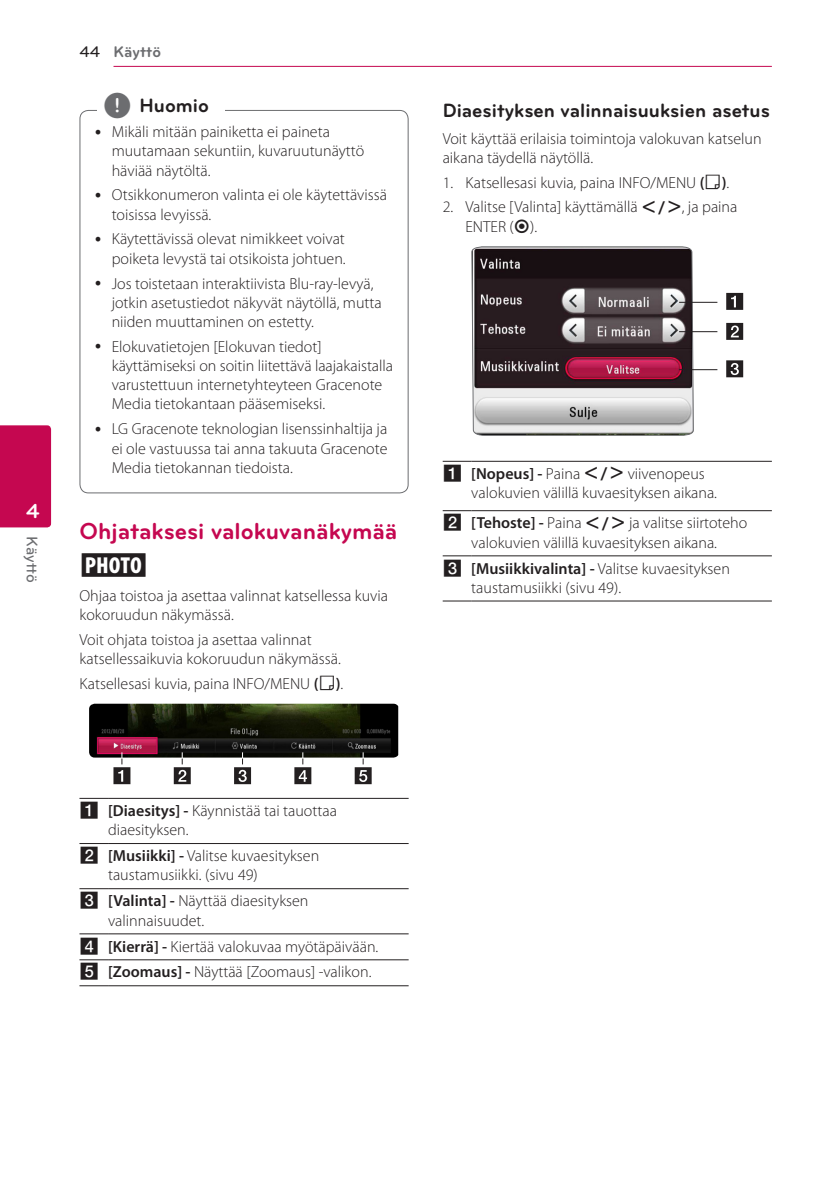
<style>
.page{position:relative;width:840px;height:1191px;background:#fff}
.page>*{position:absolute;margin:0;border:0;box-sizing:border-box;transform-origin:0 0}
.Title_2{font:700 24px "Bryant LG";color:#c50750}
.Content_text_Light{font:24px "UPSYS Common";color:#231f20}
.t1{font:700 21px "Bryant LG";color:#fff}
.Title_3{font:700 20px "Bryant LG";color:#231f20}
.Content_text_SemiBol{font:300 16px/19.2px "Myriad Pro";color:#231f20}
.Content_text_Light-2{font:300 16px/19.2px "Myriad Pro";color:#231f20}
.Content_text_Num{font:300 16px/19.2px "Myriad Pro";color:#231f20}
.t2{font:700 16px "Bryant LG";color:#6c6d70}
.Content_text_Light-3{font:16px "UPSYS Boxed Number";color:#231f20}
.t3{font:500 16px "Bryant LG";color:#6c6d70}
.s1{font-weight:500;color:#231f20}
.s2{font-family:"UPSYS Common";font-weight:400;font-size:30px;color:#6c6d70}
.s3{font-weight:600}
.s4{font-family:"UPSYS Common";font-weight:400}
</style>
<div class="page">
<hr style="left:113px;top:66px;width:658px;height:1px;background:#c50750">
<div style="left:0;top:425px;width:51px;height:102px;background:#c50750"></div>
<img style="left:89px;top:703px;width:309px;height:54px">
<svg style="left:174px;top:752px;width:17px;height:32px"></svg>
<svg style="left:113px;top:752px;width:17px;height:32px"></svg>
<svg style="left:234px;top:752px;width:17px;height:32px"></svg>
<svg style="left:294px;top:752px;width:17px;height:32px"></svg>
<svg style="left:354px;top:752px;width:17px;height:32px"></svg>
<hr style="left:108px;top:959px;width:300px;height:1px;background:#231f20">
<svg style="left:79px;top:985px;width:29px;height:1px"></svg>
<svg style="left:79px;top:798px;width:29px;height:1px"></svg>
<hr style="left:108px;top:798px;width:300px;height:1px;background:#231f20">
<svg style="left:79px;top:843px;width:29px;height:1px"></svg>
<hr style="left:108px;top:843px;width:300px;height:1px;background:#231f20">
<svg style="left:79px;top:888px;width:29px;height:1px"></svg>
<hr style="left:108px;top:888px;width:300px;height:1px;background:#231f20">
<svg style="left:79px;top:933px;width:29px;height:1px"></svg>
<hr style="left:108px;top:933px;width:300px;height:1px;background:#231f20">
<svg style="left:79px;top:959px;width:29px;height:1px"></svg>
<hr style="left:108px;top:985px;width:300px;height:1px;background:#231f20">
<svg style="left:470px;top:65px;width:224px;height:537px"></svg>
<svg style="left:726px;top:293px;width:16px;height:17px"></svg>
<svg style="left:726px;top:360px;width:16px;height:17px"></svg>
<svg style="left:726px;top:323px;width:16px;height:17px"></svg>
<hr style="left:678px;top:302px;width:39px;height:1px;background:#231f20">
<hr style="left:678px;top:331px;width:39px;height:1px;background:#231f20">
<hr style="left:678px;top:369px;width:39px;height:1px;background:#231f20">
<svg style="left:442px;top:461px;width:29px;height:1px"></svg>
<hr style="left:471px;top:461px;width:300px;height:1px;background:#231f20">
<svg style="left:442px;top:510px;width:29px;height:1px"></svg>
<hr style="left:471px;top:510px;width:300px;height:1px;background:#231f20">
<svg style="left:442px;top:555px;width:29px;height:1px"></svg>
<hr style="left:471px;top:555px;width:300px;height:1px;background:#231f20">
<svg style="left:442px;top:600px;width:29px;height:1px"></svg>
<hr style="left:471px;top:600px;width:300px;height:1px;background:#231f20">
<h2 class="t1" style="left:26px;top:498px;width:15px">4</h2>
<p class="t3" style="left:42px;top:536px;width:48px;rotate:90deg">Käyttö</p>
<p class="t2" style="left:79px;top:42px;width:83px"><span class="s1">44</span> Käyttö</p>
<p class="Title_3" style="left:103px;top:93px;width:107px"><span class="s2">,</span> Huomio</p>
<p class="Content_text_SemiBol" style="left:112px;top:122px;width:254px">Mikäli mitään painiketta ei paineta muutamaan sekuntiin, kuvaruutunäyttö häviää näytöltä.</p>
<p class="Content_text_SemiBol" style="left:112px;top:185px;width:277px">Otsikkonumeron valinta ei ole käytettävissä toisissa levyissä.</p>
<p class="Content_text_SemiBol" style="left:112px;top:229px;width:235px">Käytettävissä olevat nimikkeet voivat poiketa levystä tai otsikoista johtuen.</p>
<p class="Content_text_SemiBol" style="left:112px;top:273px;width:271px">Jos toistetaan interaktiivista Blu-ray-levyä, jotkin asetustiedot näkyvät näytöllä, mutta niiden muuttaminen on estetty.</p>
<p class="Content_text_SemiBol" style="left:112px;top:337px;width:283px">Elokuvatietojen [Elokuvan tiedot] käyttämiseksi on soitin liitettävä laajakaistalla varustettuun internetyhteyteen Gracenote Media tietokantaan pääsemiseksi.</p>
<p class="Content_text_SemiBol" style="left:112px;top:419px;width:277px;text-align:justify">LG Gracenote teknologian lisenssinhaltija ja ei ole vastuussa tai anna takuuta Gracenote Media tietokannan tiedoista.</p>
<p class="Title_2" style="left:79px;top:516px;width:319px">Ohjataksesi valokuvanäkymää</p>
<p class="Content_text_Light" style="left:79px;top:551px;width:70px">i</p>
<p class="Content_text_Light-2" style="left:79px;top:586px;width:310px">Ohjaa toistoa ja asettaa valinnat katsellessa kuvia kokoruudun näkymässä.</p>
<p class="Content_text_Light-2" style="left:79px;top:630px;width:263px">Voit ohjata toistoa ja asettaa valinnat katsellessaikuvia kokoruudun näkymässä.</p>
<p class="Content_text_Num" style="left:79px;top:674px;width:265px">Katsellesasi kuvia, paina INFO/MENU <span class="s3">(</span><span class="s4">m</span><span class="s3">)</span>.</p>
<p class="Content_text_Light-3" style="left:79px;top:801px;width:21px">A</p>
<p class="Content_text_Light-2" style="left:108px;top:801px;width:230px"><span class="s3">[Diaesitys] -</span> Käynnistää tai tauottaa diaesityksen.</p>
<p class="Content_text_Light-3" style="left:79px;top:847px;width:21px">B</p>
<p class="Content_text_Light-2" style="left:108px;top:846px;width:212px"><span class="s3">[Musiikki] -</span> Valitse kuvaesityksen taustamusiikki. (sivu 49)</p>
<p class="Content_text_Light-3" style="left:79px;top:892px;width:21px">C</p>
<p class="Content_text_Light-2" style="left:108px;top:891px;width:202px"><span class="s3">[Valinta] -</span> Näyttää diaesityksen valinnaisuudet.</p>
<p class="Content_text_Light-3" style="left:79px;top:937px;width:21px">D</p>
<p class="Content_text_Light-2" style="left:108px;top:936px;width:272px"><span class="s3">[Kierrä] -</span> Kiertää valokuvaa myötäpäivään.</p>
<p class="Content_text_Light-3" style="left:79px;top:963px;width:21px">E</p>
<p class="Content_text_Light-2" style="left:108px;top:962px;width:265px"><span class="s3">[Zoomaus] -</span> Näyttää [Zoomaus] -valikon.</p>
<p class="Title_3" style="left:442px;top:98px;width:328px">Diaesityksen valinnaisuuksien asetus</p>
<p class="Content_text_Light-2" style="left:442px;top:128px;width:320px">Voit käyttää erilaisia toimintoja valokuvan katselun aikana täydellä näytöllä.</p>
<p class="Content_text_Num" style="left:442px;top:172px;width:288px">1. Katsellesasi kuvia, paina INFO/MENU <span class="s3">(</span><span class="s4">m</span><span class="s3">)</span>.</p>
<p class="Content_text_Num" style="left:465px;top:197px;width:273px;text-indent:-23px">2. Valitse [Valinta] käyttämällä <span class="s4">A/D</span>, ja paina<br>ENTER (<span class="s4">b</span>).</p>
<p class="Content_text_Light-3" style="left:442px;top:464px;width:21px">A</p>
<p class="Content_text_SemiBol" style="left:471px;top:464px;width:247px"><span class="s3">[Nopeus] -</span> Paina <span class="s4">A/D</span> viivenopeus valokuvien välillä kuvaesityksen aikana.</p>
<p class="Content_text_Light-3" style="left:442px;top:514px;width:21px">B</p>
<p class="Content_text_SemiBol" style="left:471px;top:513px;width:277px"><span class="s3">[Tehoste] -</span> Paina <span class="s4">A/D</span> ja valitse siirtoteho valokuvien välillä kuvaesityksen aikana.</p>
<p class="Content_text_Light-3" style="left:442px;top:559px;width:21px">C</p>
<p class="Content_text_Light-2" style="left:471px;top:558px;width:260px"><span class="s3">[Musiikkivalinta] -</span> Valitse kuvaesityksen taustamusiikki (sivu 49).</p>
</div>
